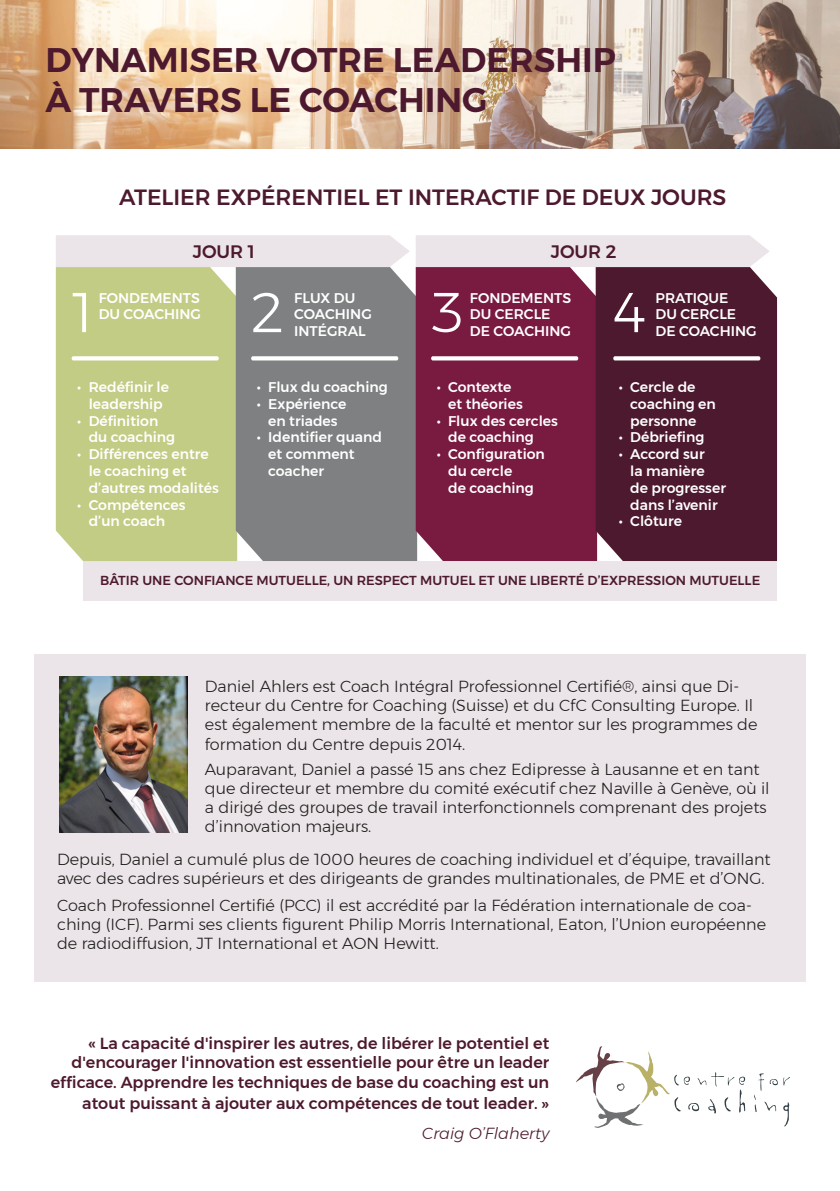
<style>
.page{position:relative;width:840px;height:1191px;background:#fff}
.page>*{position:absolute;margin:0;border:0;box-sizing:border-box;transform-origin:0 0}
.t1{font:300 56px "Montserrat";color:#fff}
.t2{font:600 34px/40.8px "Montserrat";color:#4d192e}
.t3{font:500 22px "Montserrat";color:#4d192e}
.t4{font:500 18px "Montserrat";color:#4d192e}
.t5{font:300 16px/19.2px "Montserrat";color:#1d1d1b}
.t6{font:500 16px/19.2px "Montserrat";color:#4d192e;text-align:right}
.t7{font:italic 300 16px "Montserrat";color:#4d192e}
.t8{font:500 14px/16.8px "Montserrat";color:#fff}
.t9{font:500 13px "Montserrat";color:#4d192e}
</style>
<div class="page">
<img style="left:0;top:0;width:839px;height:149px">
<div style="left:83px;top:561px;width:693px;height:39px;background:#ebe4e8"></div>
<div style="left:34px;top:654px;width:771px;height:327px;background:#ebe4e8"></div>
<img style="left:59px;top:676px;width:129px;height:156px">
<div style="left:56px;top:267px;width:180px;height:294px;background:#c3cc84"></div>
<div style="left:236px;top:267px;width:179px;height:294px;background:#7f8081"></div>
<div style="left:415px;top:267px;width:180px;height:294px;background:#791a41"></div>
<div style="left:595px;top:267px;width:181px;height:294px;background:#4d192e"></div>
<svg style="left:72px;top:356px;width:147px;height:4px"></svg>
<svg style="left:251px;top:356px;width:147px;height:4px"></svg>
<svg style="left:431px;top:356px;width:147px;height:4px"></svg>
<svg style="left:613px;top:356px;width:147px;height:4px"></svg>
<svg style="left:754px;top:1073px;width:35px;height:53px"></svg>
<svg style="left:576px;top:1046px;width:168px;height:81px"></svg>
<div style="left:56px;top:235px;width:353px;height:32px;background:#ebe4e8"></div>
<div style="left:416px;top:235px;width:353px;height:32px;background:#ebe4e8"></div>
<p class="t2" style="left:45px;top:39px;width:572px">DYNAMISER VOTRE LEADERSHIP<br>À TRAVERS LE COACHING</p>
<p class="t3" style="left:119px;top:180px;width:608px">ATELIER EXPÉRENTIEL ET INTERACTIF DE DEUX JOURS</p>
<p class="t4" style="left:193px;top:238px;width:63px">JOUR 1</p>
<p class="t4" style="left:550px;top:238px;width:67px">JOUR 2</p>
<p class="t8" style="left:99px;top:289px;width:103px">FONDEMENTS</p>
<p class="t8" style="left:99px;top:306px;width:104px">DU COACHING</p>
<p class="t8" style="left:469px;top:289px;width:103px">FONDEMENTS</p>
<p class="t8" style="left:469px;top:306px;width:82px">DU CERCLE</p>
<p class="t8" style="left:469px;top:323px;width:102px">DE COACHING</p>
<p class="t1" style="left:72px;top:270px;width:22px">1</p>
<p class="t1" style="left:251px;top:270px;width:33px">2</p>
<p class="t1" style="left:431px;top:270px;width:34px">3</p>
<p class="t1" style="left:613px;top:270px;width:34px">4</p>
<p class="t8" style="left:294px;top:289px;width:79px">FLUX DU<br>COACHING</p>
<p class="t8" style="left:294px;top:323px;width:73px">INTÉGRAL</p>
<p class="t8" style="left:655px;top:289px;width:74px">PRATIQUE</p>
<p class="t8" style="left:655px;top:306px;width:82px">DU CERCLE</p>
<p class="t8" style="left:655px;top:323px;width:102px">DE COACHING</p>
<p class="t8" style="left:77px;top:378px;width:93px;text-align:center">• Redéfinir le leadership</p>
<p class="t8" style="left:89px;top:412px;width:88px;text-indent:-11px">• Définition du coaching</p>
<p class="t8" style="left:89px;top:446px;width:131px;text-indent:-11px">• Différences entre le coaching et d’autres modalités</p>
<p class="t8" style="left:89px;top:496px;width:98px;text-indent:-11px">• Compétences d’un coach</p>
<p class="t8" style="left:257px;top:378px;width:132px">• Flux du coaching</p>
<p class="t8" style="left:257px;top:395px;width:91px;text-align:center">• Expérience en triades</p>
<p class="t8" style="left:268px;top:429px;width:115px;text-indent:-11px">• Identifier quand et comment coacher</p>
<p class="t8" style="left:448px;top:378px;width:76px;text-indent:-11px">• Contexte et théories</p>
<p class="t8" style="left:448px;top:412px;width:111px;text-indent:-11px">• Flux des cercles de coaching</p>
<p class="t8" style="left:448px;top:446px;width:98px;text-indent:-11px">• Configuration du cercle<br>de coaching</p>
<p class="t8" style="left:630px;top:378px;width:87px;text-indent:-11px">• Cercle de coaching en personne</p>
<p class="t8" style="left:618px;top:429px;width:87px">• Débriefing</p>
<p class="t8" style="left:630px;top:446px;width:97px;text-indent:-11px">• Accord sur<br>la manière de progresser dans l’avenir</p>
<p class="t8" style="left:618px;top:513px;width:65px">• Clôture</p>
<p class="t9" style="left:100px;top:570px;width:661px">BÂTIR UNE CONFIANCE MUTUELLE, UN RESPECT MUTUEL ET UNE LIBERTÉ D’EXPRESSION MUTUELLE</p>
<p class="t5" style="left:205px;top:676px;width:554px">Daniel Ahlers est Coach Intégral Professionnel Certifié®, ainsi que Di&shy;recteur du Centre for Coaching (Suisse) et du CfC Consulting Europe. Il est également membre de la faculté et mentor sur les programmes de formation du Centre depuis 2014.</p>
<p class="t5" style="left:205px;top:759px;width:566px">Auparavant, Daniel a passé 15 ans chez Edipresse à Lausanne et en tant que directeur et membre du comité exécutif chez Naville à Genève, où il a dirigé des groupes de travail interfonctionnels comprenant des projets d’innovation majeurs.</p>
<p class="t5" style="left:57px;top:849px;width:714px">Depuis, Daniel a cumulé plus de 1000 heures de coaching individuel et d’équipe, travaillant avec des cadres supérieurs et des dirigeants de grandes multinationales, de PME et d’ONG.</p>
<p class="t5" style="left:57px;top:895px;width:710px">Coach Professionnel Certifié (PCC) il est accrédité par la Fédération internationale de coa&shy;ching (ICF). Parmi ses clients figurent Philip Morris International, Eaton, l’Union européenne de radiodiffusion, JT International et AON Hewitt.</p>
<p class="t6" style="left:51px;top:1033px;width:499px">« La capacité d'inspirer les autres, de libérer le potentiel et d'encourager l'innovation est essentielle pour être un leader efficace. Apprendre les techniques de base du coaching est un</p>
<p class="t6" style="left:82px;top:1093px;width:468px">atout puissant à ajouter aux compétences de tout leader. »</p>
<p class="t7" style="left:421px;top:1121px;width:129px">Craig O’Flaherty</p>
</div>
